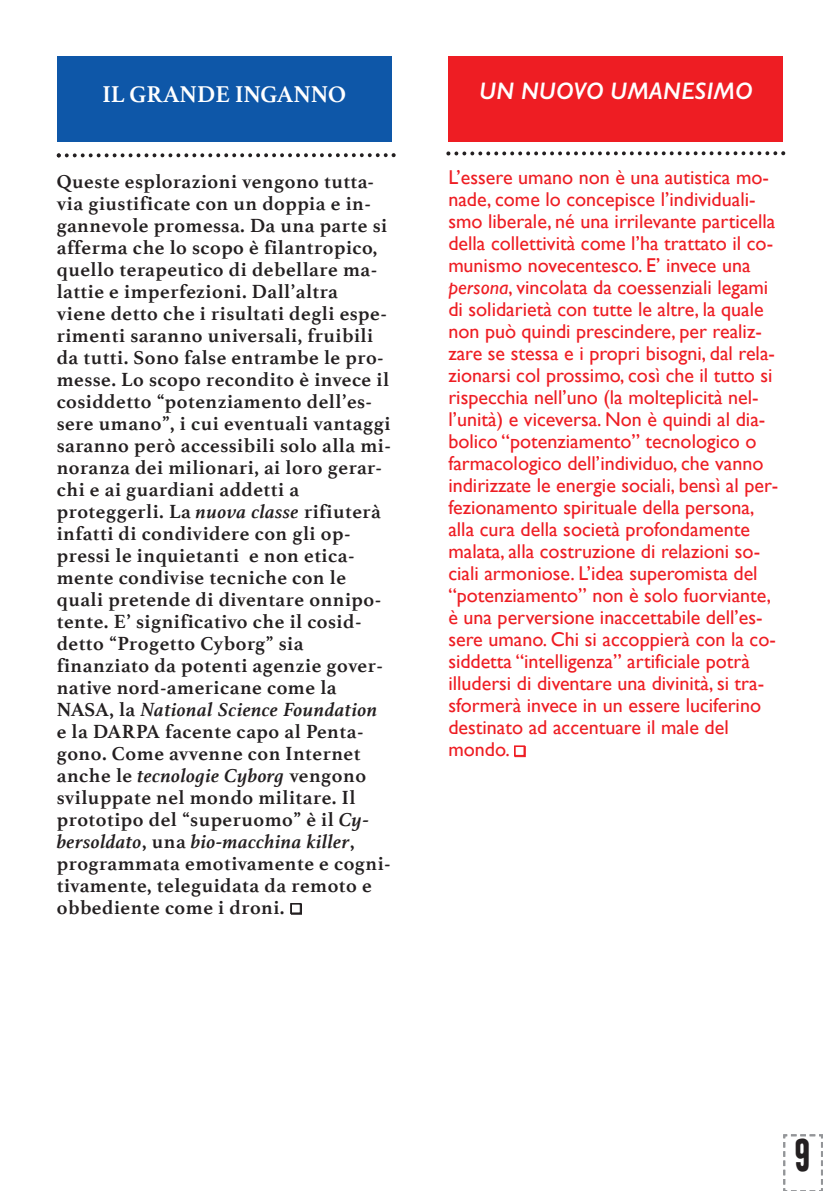
<style>
.page{position:relative;width:840px;height:1191px;background:#fff}
.page>*{position:absolute;margin:0;border:0;box-sizing:border-box;transform-origin:0 0}
.t1{font:40px "Headline One HPLHS";color:#231f20}
.t2{font:italic 600 24px "Gill Sans";color:#fff}
.t3{font:700 24px "Athelas";color:#fff}
.t4{font:700 20px/22px "Athelas";letter-spacing:.025em;color:#231f20}
.t5{font:20px/22px "Gill Sans";color:#ee1d23}
.s1{font-style:italic}
.s2{font-family:"Menlo"}
.s3{font-family:"Menlo";font-weight:700}
</style>
<div class="page">
<svg style="left:57px;top:153px;width:338px;height:4px"></svg>
<svg style="left:446px;top:151px;width:338px;height:4px"></svg>
<svg style="left:783px;top:1134px;width:40px;height:57px"></svg>
<div style="left:57px;top:57px;width:334px;height:85px;background:#0e57a8"></div>
<div style="left:448px;top:57px;width:334px;height:85px;background:#ee1d23"></div>
<p class="t3" style="left:102px;top:81px;width:245px">IL GRANDE INGANNO</p>
<p class="t2" style="left:479px;top:76px;width:275px">UN NUOVO UMANESIMO</p>
<p class="t4" style="left:57px;top:170px;width:335px">Queste esplorazioni vengono tutta&shy;via giustificate con un doppia e in&shy;gannevole promessa. Da una parte si afferma che lo scopo è filantropico, quello terapeutico di debellare ma&shy;lattie e imperfezioni. Dall’altra viene detto che i risultati degli espe&shy;rimenti saranno universali, fruibili da tutti. Sono false entrambe le pro&shy;messe. Lo scopo recondito è invece il cosiddetto “potenziamento dell’es&shy;sere umano”, i cui eventuali vantaggi saranno però accessibili solo alla mi&shy;noranza dei milionari, ai loro gerar&shy;chi e ai guardiani addetti a proteggerli. La <span class="s1">nuova classe</span> rifiuterà infatti di condividere con gli op&shy;pressi le inquietanti e non etica&shy;mente condivise tecniche con le quali pretende di diventare onnipo&shy;tente. E’ significativo che il cosid&shy;detto “Progetto Cyborg” sia finanziato da potenti agenzie gover&shy;native nord-americane come la NASA, la <span class="s1">National Science Foundation </span>e la DARPA facente capo al Penta&shy;gono. Come avvenne con Internet anche le <span class="s1">tecnologie Cyborg</span> vengono sviluppate nel mondo militare. Il prototipo del “superuomo” è il <span class="s1">Cy&shy;bersoldato</span>, una <span class="s1">bio-macchina killer</span>, programmata emotivamente e cogni&shy;tivamente, teleguidata da remoto e obbediente come i droni. <span class="s2">❏</span></p>
<p class="t5" style="left:448px;top:166px;width:331px">L’essere umano non è una autistica mo&shy;nade, come lo concepisce l’individuali&shy;smo liberale, né una irrilevante particella della collettività come l’ha trattato il co&shy;munismo novecentesco. E’ invece una <span class="s1">persona</span>, vincolata da coessenziali legami di solidarietà con tutte le altre, la quale non può quindi prescindere, per realiz&shy;zare se stessa e i propri bisogni, dal rela&shy;zionarsi col prossimo, così che il tutto si rispecchia nell’uno (la molteplicità nel&shy;l’unità) e viceversa. Non è quindi al dia&shy;bolico “potenziamento” tecnologico o farmacologico dell’individuo, che vanno indirizzate le energie sociali, bensì al per&shy;fezionamento spirituale della persona, alla cura della società profondamente malata, alla costruzione di relazioni so&shy;ciali armoniose. L’idea superomista del “potenziamento” non è solo fuorviante, è una perversione inaccettabile dell’es&shy;sere umano. Chi si accoppierà con la co&shy;siddetta “intelligenza” artificiale potrà illudersi di diventare una divinità, si tra&shy;sformerà invece in un essere luciferino destinato ad accentuare il male del mondo. <span class="s3">❏</span></p>
<h1 class="t1" style="left:795px;top:1136px;width:16px">9</h1>
</div>
